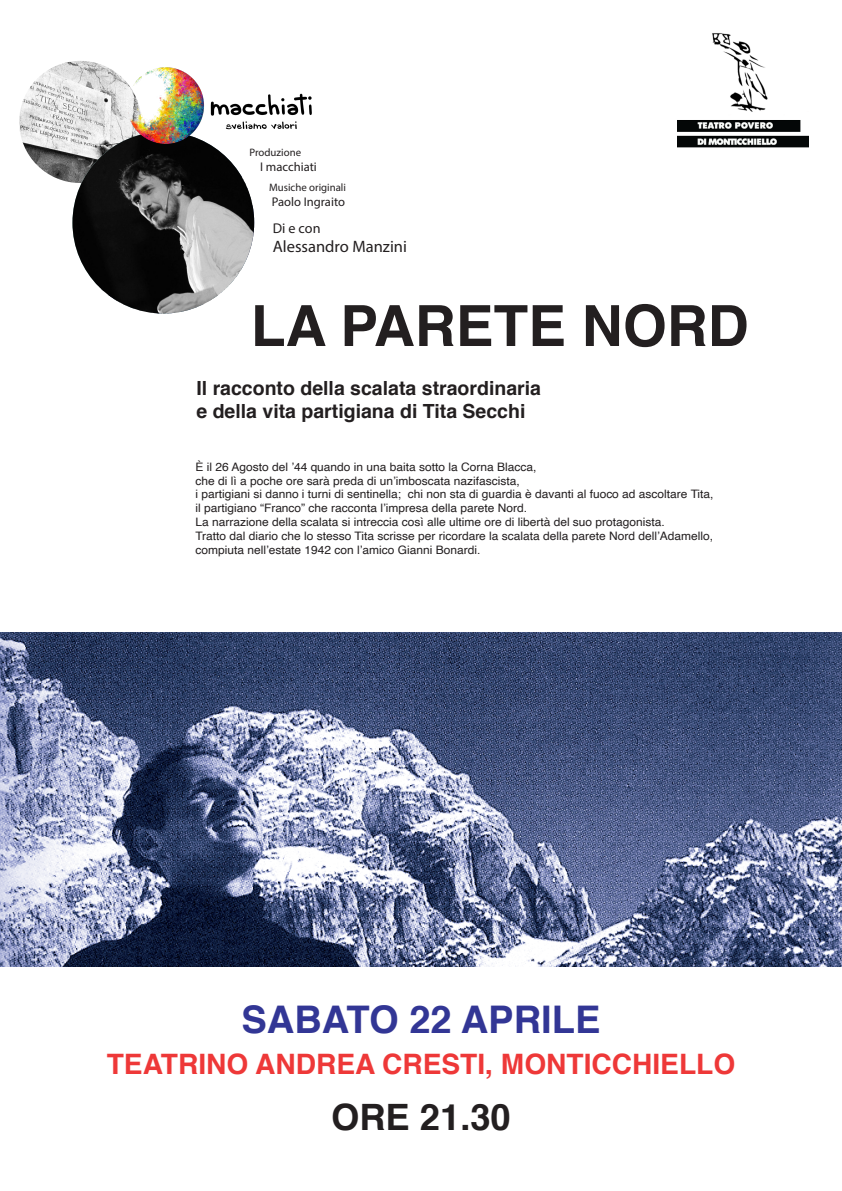
<style>
.page{position:relative;width:842px;height:1191px;background:#fff}
.page>*{position:absolute;margin:0;border:0;box-sizing:border-box;transform-origin:0 0}
.t1{font:700 56.7px "Helvetica";color:#231f20}
.t2{font:700 38.1px "Helvetica";color:#323695}
.t3{font:700 36.3px "Helvetica";color:#231f20}
.t4{font:700 28.1px "Helvetica";color:#ee3838}
.t5{font:700 19.5px/23.4px "Helvetica";color:#231f20}
.t6{font:16.5px "Myriad Pro";color:#231f20}
.t7{font:14.2px "Myriad Pro";color:#231f20}
.t8{font:12.6px "Myriad Pro";color:#231f20}
.t9{font:11.6px/14px "Helvetica";color:#231f20}
.t10{font:10.8px "Myriad Pro";color:#231f20}
</style>
<div class="page">
<img style="left:19px;top:61px;width:122px;height:122px;border-radius:61px">
<img style="left:72px;top:132px;width:182px;height:181px;border-radius:91px">
<img style="left:0;top:633px;width:842px;height:333px">
<img style="left:117px;top:67px;width:195px;height:98px">
<img style="left:677px;top:33px;width:131px;height:115px">
<p class="t10" style="left:250px;top:146px;width:53px">Produzione</p>
<p class="t8" style="left:260px;top:159px;width:58px">I macchiati</p>
<p class="t10" style="left:269px;top:181px;width:78px">Musiche originali</p>
<p class="t8" style="left:272px;top:194px;width:75px">Paolo Ingraito</p>
<p class="t7" style="left:273px;top:219px;width:49px">Di e con</p>
<h3 class="t6" style="left:273px;top:237px;width:136px">Alessandro Manzini</h3>
<h1 class="t1" style="left:251px;top:280px;width:499px">LA PARETE NORD</h1>
<h3 class="t5" style="left:196px;top:376px;width:346px">Il racconto della scalata straordinaria e della vita partigiana di Tita Secchi</h3>
<p class="t9" style="left:195px;top:460px;width:520px">È il 26 Agosto del ’44 quando in una baita sotto la Corna Blacca,<br>che di lì a poche ore sarà preda di un’imboscata nazifascista,<br>i partigiani si danno i turni di sentinella; chi non sta di guardia è davanti al fuoco ad ascoltare Tita, il partigiano “Franco” che racconta l’impresa della parete Nord.<br>La narrazione della scalata si intreccia così alle ultime ore di libertà del suo protagonista.<br>Tratto dal diario che lo stesso Tita scrisse per ricordare la scalata della parete Nord dell’Adamello, compiuta nell’estate 1942 con l’amico Gianni Bonardi.</p>
<h2 class="t2" style="left:242px;top:988px;width:360px">SABATO 22 APRILE</h2>
<h3 class="t4" style="left:107px;top:1041px;width:630px">TEATRINO ANDREA CRESTI, MONTICCHIELLO</h3>
<h3 class="t3" style="left:331px;top:1088px;width:181px">ORE 21.30</h3>
</div>
